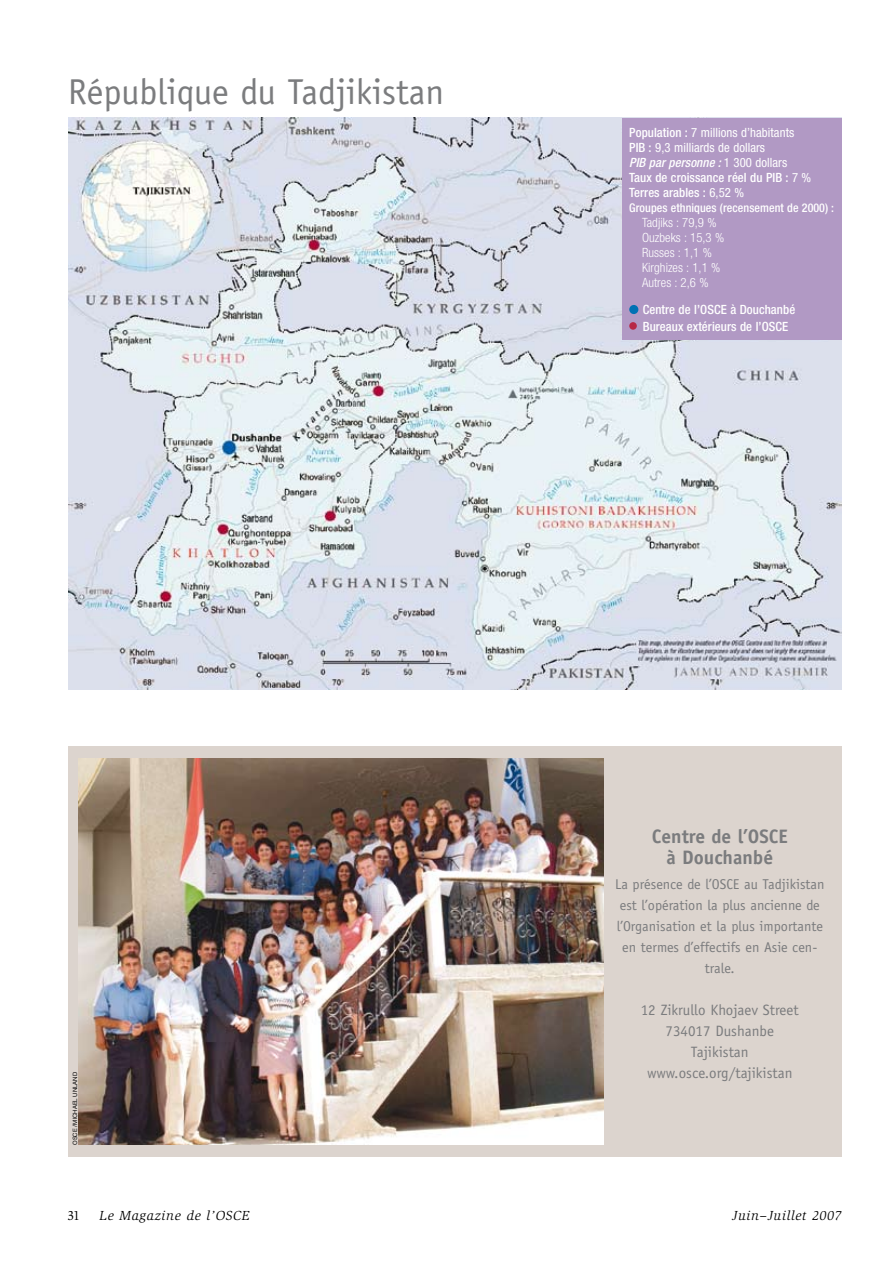
<style>
.page{position:relative;width:893px;height:1263px;background:#fff}
.page>*{position:absolute;margin:0;border:0;box-sizing:border-box;transform-origin:0 0}
.t1{font:36px "Officina Sans";color:#7b7c7e}
.t2{font:700 19.5px/21px "Officina Sans";color:#7b7c7e;text-align:center}
.t3{font:15px/21px "Officina Sans";color:#7b7c7e;text-align:center}
.t4{font:14.25px/21px "Officina Sans";color:#7b7c7e;text-align:center}
.t5{font:italic 13.5px "Slimbach";letter-spacing:.05em;color:#000}
.t6{font:13.5px "Slimbach";color:#000}
.t7{font:condensed 12.75px/15px "Helvetica Neue";letter-spacing:.005em;color:#fff}
.t8{font:300 condensed 12.75px/15px "Helvetica Neue";letter-spacing:.005em;color:#fff}
.t9{font:500 condensed 12.75px/16.5px "Helvetica Neue";letter-spacing:.005em;color:#fff}
.t10{font:500 condensed 12px "Helvetica Neue";letter-spacing:.005em;color:#fff}
.t11{font:6px "Helvetica Neue";color:#000}
.s1{font-weight:500}
.s2{font-weight:500;font-style:italic}
</style>
<div class="page">
<img style="left:68px;top:118px;width:774px;height:571px">
<div style="left:622px;top:118px;width:220px;height:221px;background:#b199c4"></div>
<div style="left:68px;top:746px;width:774px;height:411px;background:#dcd4ce"></div>
<img style="left:79px;top:758px;width:525px;height:386px">
<div style="left:629px;top:322px;width:8px;height:8px;background:#b72846;border-radius:50%"></div>
<div style="left:629px;top:305px;width:9px;height:9px;background:#0071b4;border-radius:50%"></div>
<h1 class="t1" style="left:68px;top:70px;width:378px">République du Tadjikistan</h1>
<p class="t7" style="left:629px;top:125px;width:184px"><span class="s1">Population :</span> 7 millions d’habitants<br><span class="s1">PIB :</span> 9,3 milliards de dollars<br><span class="s2">PIB par personne :</span> 1 300 dollars<br><span class="s1">Taux de croissance réel du PIB :</span> 7 %<br><span class="s1">Terres arables :</span> 6,52 %</p>
<p class="t10" style="left:629px;top:201px;width:206px">Groupes ethniques (recensement de 2000) :</p>
<p class="t8" style="left:642px;top:215px;width:84px">Tadjiks : 79,9 %<br>Ouzbeks : 15,3 %<br>Russes : 1,1 %<br>Kirghizes : 1,1 %<br>Autres : 2,6 %</p>
<p class="t9" style="left:643px;top:301px;width:154px">Centre de l’OSCE à Douchanbé<br>Bureaux extérieurs de l’OSCE</p>
<p class="t11" style="left:72px;top:1145px;width:74px;rotate:-90deg">OSCE /Michael Unland</p>
<h2 class="t2" style="left:652px;top:825px;width:138px">Centre de l’OSCE à Douchanbé</h2>
<p class="t4" style="left:615px;top:873px;width:211px">La présence de l’OSCE au Tadjikistan est l’opération la plus ancienne de l’Organisation et la plus importante en termes d’effectifs en Asie cen&shy;trale.</p>
<p class="t3" style="left:641px;top:999px;width:160px">12 Zikrullo Khojaev Street<br>734017 Dushanbe<br>Tajikistan www.osce.org/tajikistan</p>
<p class="t6" style="left:68px;top:1208px;width:14px">31</p>
<p class="t5" style="left:100px;top:1208px;width:151px">Le Magazine de l’OSCE</p>
<p class="t5" style="left:732px;top:1208px;width:111px">Juin–Juillet 2007</p>
</div>
